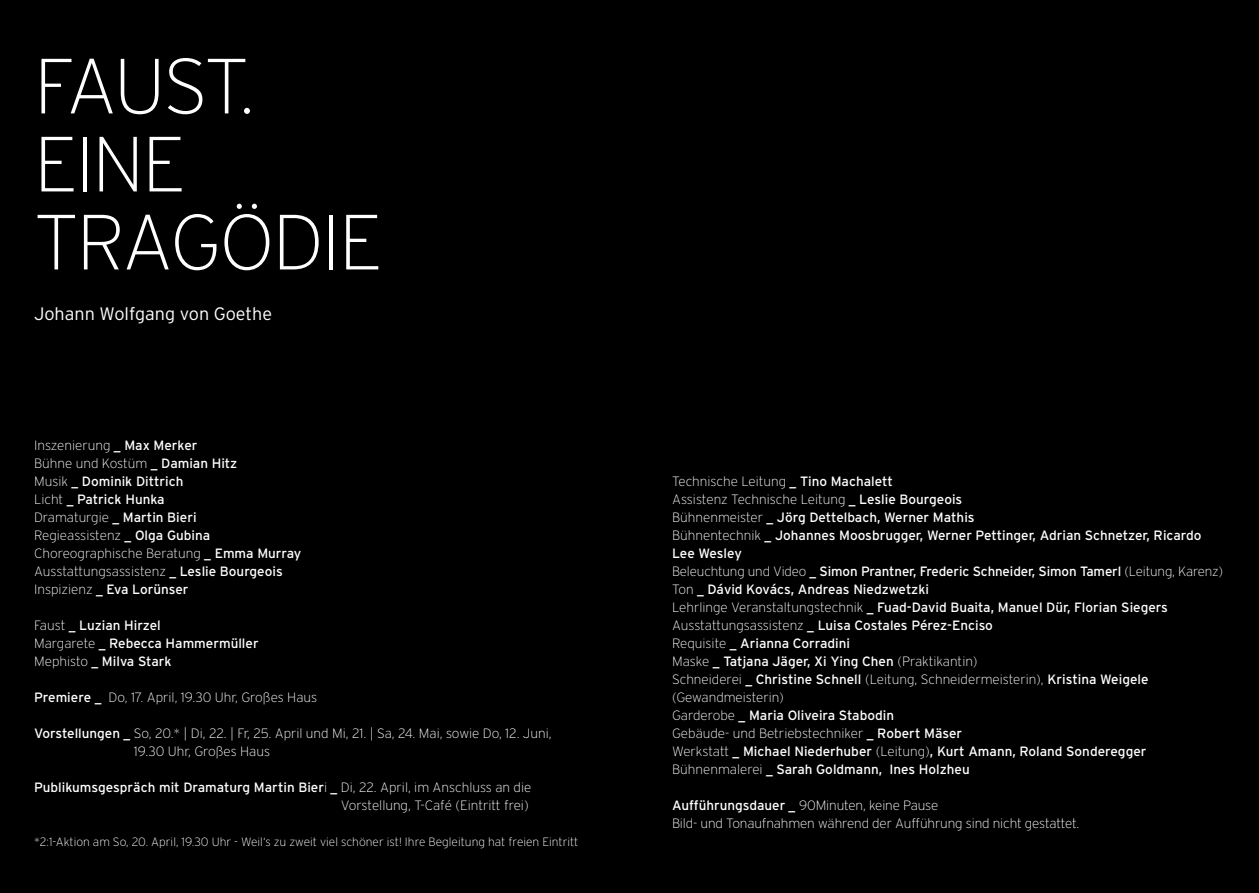
<style>
.page{position:relative;width:1259px;height:893px;background:#000}
.page>*{position:absolute;margin:0;border:0;box-sizing:border-box;transform-origin:0 0}
.t1{font:200 78px/78px "Interstate";letter-spacing:-.03em;color:#fff}
.t2{font:300 18px "Interstate";color:#fff}
.t3{font:13.5px/18px "Interstate";color:#fff}
.t4{font:200 13.5px/18px "Interstate";letter-spacing:-.005em;color:#fff}
.t5{font:200 12px "Interstate";color:#fff}
.s1{font-weight:400}
.s2{font-weight:200}
</style>
<div class="page">
<h1 class="t1" style="left:34px;top:47px;width:349px">FAUST.<br>EINE<br>TRAGÖDIE</h1>
<h2 class="t2" style="left:34px;top:303px;width:240px">Johann Wolfgang von Goethe</h2>
<p class="t4" style="left:34px;top:436px;width:269px">Inszenierung <span class="s1">_ Max Merker<br></span>Bühne und Kostüm <span class="s1">_ Damian Hitz<br></span>Musik <span class="s1">_ Dominik Dittrich<br></span>Licht <span class="s1">_ Patrick Hunka<br></span>Dramaturgie <span class="s1">_ Martin Bieri<br></span>Regieassistenz <span class="s1">_ Olga Gubina<br></span>Choreographische Beratung <span class="s1">_ Emma Murray<br></span>Ausstattungsassistenz <span class="s1">_ Leslie Bourgeois<br></span>Inspizienz <span class="s1">_ Eva Lorünser</span></p>
<p class="t3" style="left:34px;top:616px;width:226px"><span class="s2">Faust</span> _ Luzian Hirzel<br><span class="s2">Margarete</span> _ Rebecca Hammermüller<br><span class="s2">Mephisto</span> _ Milva Stark</p>
<p class="t4" style="left:34px;top:688px;width:285px"><span class="s1">Premiere _</span> Do, 17. April, 19.30 Uhr, Großes Haus</p>
<p class="t4" style="left:134px;top:724px;width:419px;text-indent:-100px"><span class="s1">Vorstellungen _</span> So, 20.* | Di, 22. | Fr, 25. April und Mi, 21. | Sa, 24. Mai, sowie Do, 12. Juni,<br>19.30 Uhr, Großes Haus</p>
<p class="t4" style="left:34px;top:778px;width:499px;text-align:right"><span class="s1">Publikumsgespräch mit Dramaturg Martin Bier</span>i <span class="s1">_</span> Di, 22. April, im Anschluss an die<br>Vorstellung, T-Café (Eintritt frei)</p>
<p class="t5" style="left:34px;top:835px;width:546px">*2:1-Aktion am So, 20. April, 19.30 Uhr - Weil‘s zu zweit viel schöner ist! Ihre Begleitung hat freien Eintritt</p>
<p class="t3" style="left:672px;top:472px;width:552px"><span class="s2">Technische Leitung</span> _ Tino Machalett<br><span class="s2">Assistenz Technische Leitung</span> _ Leslie Bourgeois<br><span class="s2">Bühnenmeister</span> _ Jörg Dettelbach, Werner Mathis<br><span class="s2">Bühnentechnik</span> _ Johannes Moosbrugger, Werner Pettinger, Adrian Schnetzer, Ricardo Lee Wesley<br><span class="s2">Beleuchtung und Video</span> _ Simon Prantner, Frederic Schneider, Simon Tamerl <span class="s2">(Leitung, Karenz)<br>Ton</span> _ Dávid Kovács, Andreas Niedzwetzki<br><span class="s2">Lehrlinge Veranstaltungstechnik</span> _ Fuad-David Buaita, Manuel Dür, Florian Siegers <span class="s2">Ausstattungsassistenz</span> _ Luisa Costales Pérez-Enciso<br><span class="s2">Requisite</span> _ Arianna Corradini<br><span class="s2">Maske</span> _ Tatjana Jäger, Xi Ying Chen <span class="s2">(Praktikantin)<br>Schneiderei</span> _ Christine Schnell <span class="s2">(Leitung, Schneidermeisterin),</span> Kristina Weigele <span class="s2">(Gewandmeisterin)<br>Garderobe</span> _ Maria Oliveira Stabodin<br><span class="s2">Gebäude- und Betriebstechniker</span> _ Robert Mäser<br><span class="s2">Werkstatt</span> _ Michael Niederhuber <span class="s2">(Leitung)</span>, Kurt Amann, Roland Sonderegger <span class="s2">Bühnenmalerei</span> _ Sarah Goldmann, Ines Holzheu</p>
<p class="t4" style="left:672px;top:796px;width:409px"><span class="s1">Aufführungsdauer _</span> 90Minuten, keine Pause<br>Bild- und Tonaufnahmen während der Aufführung sind nicht gestattet.</p>
</div>
